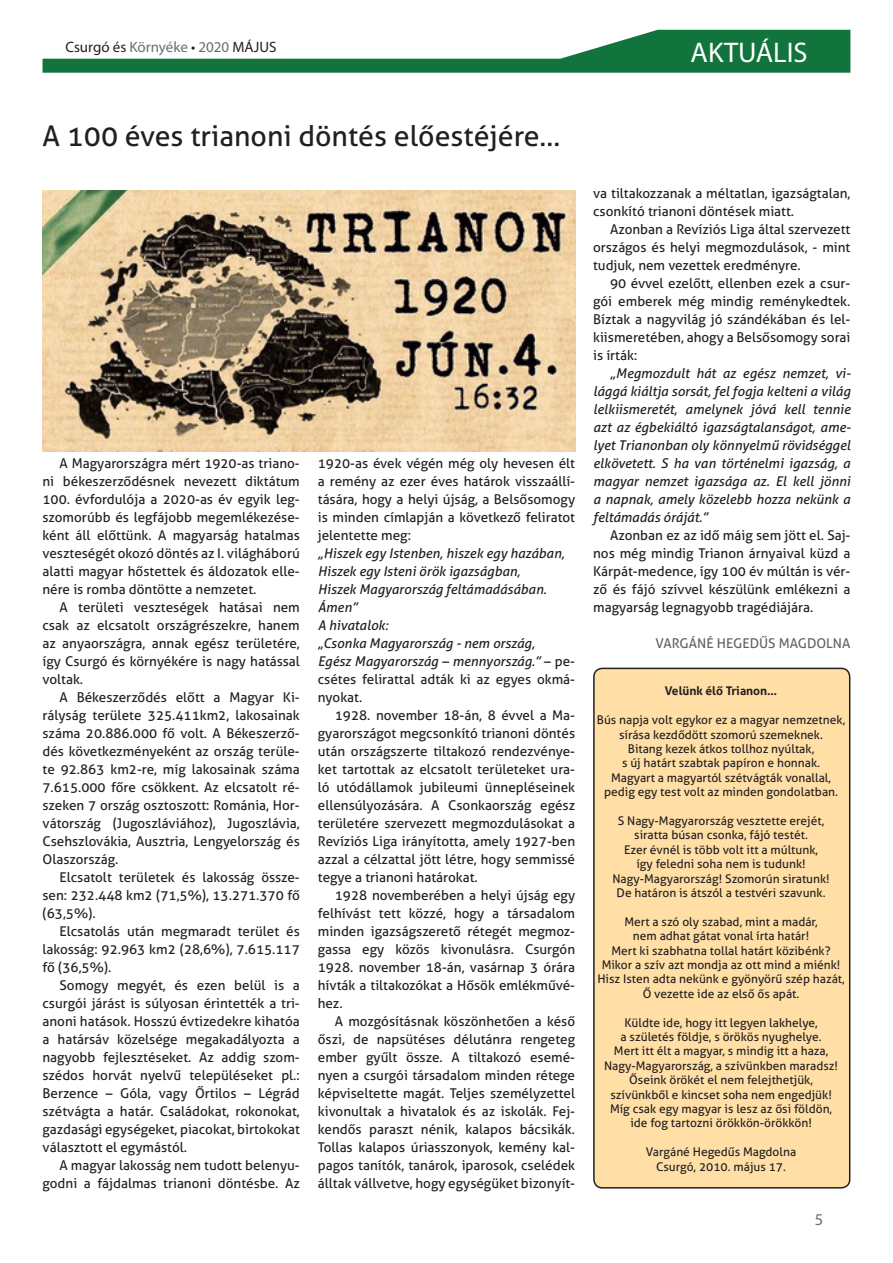
<style>
.page{position:relative;width:893px;height:1263px;background:#fff}
.page>*{position:absolute;margin:0;border:0;box-sizing:border-box;transform-origin:0 0}
.t1{font:28.5px "Aller";color:#231f20}
.t2{font:28.5px "Myriad Pro";color:#fff}
.t3{font:16.5px "Myriad Pro";color:#6c6d70}
.t4{font:15px "Myriad Pro";color:#231f20}
.t5{font:13.5px/18px "Aller";color:#231f20;text-align:justify}
.t6{font:italic 13.5px/18px "Aller";color:#231f20;text-align:justify}
.t7{font:13.5px "Aller";color:#636366}
.t8{font:12px "Aller";color:#231f20}
.t9{font:700 12px "Aller";color:#231f20}
.s1{color:#6c6d70}
.s2{font-style:italic}
</style>
<div class="page">
<svg style="left:43px;top:30px;width:807px;height:43px"></svg>
<div style="left:594px;top:668px;width:256px;height:520px;background:#ffdfa6;border-radius:9px"></div>
<div style="left:593px;top:668px;width:257px;height:520px;border:2px solid #231f20;border-radius:9px"></div>
<img style="left:43px;top:190px;width:532px;height:261px">
<p class="t4" style="left:65px;top:38px;width:213px">Csurgó és <span class="s1">Környéke</span> • <span class="s1">2020</span> MÁJUS</p>
<p class="t2" style="left:691px;top:35px;width:118px">AKTUÁLIS</p>
<p class="t1" style="left:43px;top:119px;width:519px">A 100 éves trianoni döntés előestéjére…</p>
<p class="t5" style="left:43px;top:454px;width:259px;text-indent:17px">A Magyarországra mért 1920-as triano&shy;ni békeszerződésnek nevezett diktátum 100. évfordulója a 2020-as év egyik leg&shy;szomorúbb és legfájobb megemlékezése&shy;ként áll előttünk. A magyarság hatalmas veszteségét okozó döntés az I. világháború alatti magyar hőstettek és áldozatok elle&shy;nére is romba döntötte a nemzetet.</p>
<p class="t5" style="left:43px;top:598px;width:259px;text-indent:17px">A területi veszteségek hatásai nem csak az elcsatolt országrészekre, hanem az anyaországra, annak egész területére, így Csurgó és környékére is nagy hatással voltak.</p>
<p class="t5" style="left:43px;top:688px;width:259px;text-indent:17px">A Békeszerződés előtt a Magyar Ki&shy;rályság területe 325.411km2, lakosainak száma 20.886.000 fő volt. A Békeszerző&shy;dés következményeként az ország terüle&shy;te 92.863 km2-re, míg lakosainak száma 7.615.000 főre csökkent. Az elcsatolt ré&shy;szeken 7 ország osztoszott: Románia, Hor&shy;vátország (Jugoszláviához), Jugoszlávia, Csehszlovákia, Ausztria, Lengyelország és Olaszország.</p>
<p class="t5" style="left:43px;top:868px;width:259px;text-indent:17px">Elcsatolt területek és lakosság össze&shy;sen: 232.448 km2 (71,5%), 13.271.370 fő (63,5%).</p>
<p class="t5" style="left:43px;top:922px;width:259px;text-indent:17px">Elcsatolás után megmaradt terület és lakosság: 92.963 km2 (28,6%), 7.615.117 fő (36,5%).</p>
<p class="t5" style="left:43px;top:976px;width:259px;text-indent:17px">Somogy megyét, és ezen belül is a csurgói járást is súlyosan érintették a tri&shy;anoni hatások. Hosszú évtizedekre kihatóa a határsáv közelsége megakadályozta a nagyobb fejlesztéseket. Az addig szom&shy;szédos horvát nyelvű településeket pl.:<br>Berzence – Góla, vagy Őrtilos – Légrád szétvágta a határ. Családokat, rokonokat, gazdasági egységeket, piacokat, birtokokat választott el egymástól.</p>
<p class="t5" style="left:43px;top:1156px;width:259px;text-align:right">A magyar lakosság nem tudott belenyu&shy;godni a fájdalmas trianoni döntésbe. Az</p>
<p class="t5" style="left:318px;top:454px;width:259px">1920-as évek végén még oly hevesen élt a remény az ezer éves határok visszaállí&shy;tására, hogy a helyi újság, a Belsősomogy is minden címlapján a következő feliratot jelentette meg:</p>
<p class="t6" style="left:318px;top:544px;width:248px">„Hiszek egy Istenben, hiszek egy hazában,</p>
<p class="t6" style="left:318px;top:562px;width:204px">Hiszek egy Isteni örök igazságban,</p>
<p class="t6" style="left:318px;top:580px;width:230px">Hiszek Magyarország feltámadásában.</p>
<p class="t6" style="left:318px;top:598px;width:41px">Ámen”</p>
<p class="t6" style="left:318px;top:616px;width:72px">A hivatalok:</p>
<p class="t6" style="left:318px;top:634px;width:219px">„Csonka Magyarország - nem ország,</p>
<p class="t5" style="left:318px;top:652px;width:259px"><span class="s2">Egész Magyarország – mennyország.”</span> – pe&shy;csétes felirattal adták ki az egyes okmá&shy;nyokat.</p>
<p class="t5" style="left:318px;top:706px;width:259px;text-indent:17px">1928. november 18-án, 8 évvel a Ma&shy;gyarországot megcsonkító trianoni döntés után országszerte tiltakozó rendezvénye&shy;ket tartottak az elcsatolt területeket ura&shy;ló utódállamok jubileumi ünnepléseinek ellensúlyozására. A Csonkaország egész területére szervezett megmozdulásokat a Revíziós Liga irányította, amely 1927-ben azzal a célzattal jött létre, hogy semmissé tegye a trianoni határokat.</p>
<p class="t5" style="left:318px;top:886px;width:259px;text-indent:17px">1928 novemberében a helyi újság egy felhívást tett közzé, hogy a társadalom minden igazságszerető rétegét megmoz&shy;gassa egy közös kivonulásra. Csurgón 1928. november 18-án, vasárnap 3 órára hívták a tiltakozókat a Hősök emlékművé&shy;hez.</p>
<p class="t5" style="left:318px;top:1012px;width:259px;text-indent:17px">A mozgósításnak köszönhetően a késő őszi, de napsütéses délutánra rengeteg ember gyűlt össze. A tiltakozó esemé&shy;nyen a csurgói társadalom minden rétege képviseltette magát. Teljes személyzettel kivonultak a hivatalok és az iskolák. Fej&shy;kendős paraszt nénik, kalapos bácsikák.<br>Tollas kalapos úriasszonyok, kemény kal&shy;pagos tanítók, tanárok, iparosok, cselédek álltak vállvetve, hogy egységüket bizonyít-</p>
<p class="t5" style="left:593px;top:184px;width:259px">va tiltakozzanak a méltatlan, igazságtalan, csonkító trianoni döntések miatt.</p>
<p class="t5" style="left:593px;top:220px;width:259px;text-indent:17px">Azonban a Revíziós Liga által szervezett országos és helyi megmozdulások, - mint tudjuk, nem vezettek eredményre.</p>
<p class="t5" style="left:593px;top:274px;width:259px;text-indent:17px">90 évvel ezelőtt, ellenben ezek a csur&shy;gói emberek még mindig reménykedtek.<br>Bíztak a nagyvilág jó szándékában és lel&shy;kiismeretében, ahogy a Belsősomogy sorai is írták:</p>
<p class="t6" style="left:593px;top:364px;width:259px;text-indent:17px">„Megmozdult hát az egész nemzet, vi&shy;lággá kiáltja sorsát, fel fogja kelteni a világ lelkiismeretét, amelynek jóvá kell tennie azt az égbekiáltó igazságtalanságot, ame&shy;lyet Trianonban oly könnyelmű rövidséggel elkövetett. S ha van történelmi igazság, a magyar nemzet igazsága az. El kell jönni a napnak, amely közelebb hozza nekünk a feltámadás óráját.”</p>
<p class="t5" style="left:593px;top:526px;width:259px;text-indent:17px">Azonban ez az idő máig sem jött el. Saj&shy;nos még mindig Trianon árnyaival küzd a Kárpát-medence, így 100 év múltán is vér&shy;ző és fájó szívvel készülünk emlékezni a magyarság legnagyobb tragédiájára.</p>
<p class="t7" style="left:655px;top:635px;width:196px">VARGÁNÉ HEGEDŰS MAGDOLNA</p>
<p class="t9" style="left:665px;top:684px;width:114px">Velünk élő Trianon…</p>
<p class="t8" style="left:597px;top:712px;width:250px">Bús napja volt egykor ez a magyar nemzetnek,</p>
<p class="t8" style="left:619px;top:727px;width:205px">sírása kezdődött szomorú szemeknek.</p>
<p class="t8" style="left:628px;top:741px;width:188px">Bitang kezek átkos tollhoz nyúltak,</p>
<p class="t8" style="left:622px;top:756px;width:199px">s új határt szabtak papíron e honnak.</p>
<p class="t8" style="left:611px;top:770px;width:221px">Magyart a magyartól szétvágták vonallal,</p>
<p class="t8" style="left:604px;top:784px;width:235px">pedig egy test volt az minden gondolatban.</p>
<p class="t8" style="left:618px;top:813px;width:208px">S Nagy-Magyarország vesztette erejét,</p>
<p class="t8" style="left:634px;top:828px;width:175px">siratta búsan csonka, fájó testét.</p>
<p class="t8" style="left:624px;top:842px;width:196px">Ezer évnél is több volt itt a múltunk,</p>
<p class="t8" style="left:636px;top:856px;width:171px">így feledni soha nem is tudunk!</p>
<p class="t8" style="left:612px;top:871px;width:219px">Nagy-Magyarország! Szomorún siratunk!</p>
<p class="t8" style="left:617px;top:885px;width:210px">De határon is átszól a testvéri szavunk.</p>
<p class="t8" style="left:624px;top:914px;width:195px">Mert a szó oly szabad, mint a madár,</p>
<p class="t8" style="left:633px;top:928px;width:178px">nem adhat gátat vonal írta határ!</p>
<p class="t8" style="left:611px;top:943px;width:221px">Mert ki szabhatna tollal határt közibénk?</p>
<p class="t8" style="left:602px;top:957px;width:240px">Mikor a szív azt mondja az ott mind a miénk!</p>
<p class="t8" style="left:597px;top:972px;width:249px">Hisz Isten adta nekünk e gyönyörű szép hazát,</p>
<p class="t8" style="left:643px;top:986px;width:158px">Ő vezette ide az első ős apát.</p>
<p class="t8" style="left:624px;top:1015px;width:195px">Küldte ide, hogy itt legyen lakhelye,</p>
<p class="t8" style="left:620px;top:1029px;width:203px">a születés földje, s örökös nyughelye.</p>
<p class="t8" style="left:614px;top:1044px;width:216px">Mert itt élt a magyar, s mindig itt a haza,</p>
<p class="t8" style="left:604px;top:1058px;width:235px">Nagy-Magyarország, a szívünkben maradsz!</p>
<p class="t8" style="left:629px;top:1072px;width:185px">Őseink örökét el nem felejthetjük,</p>
<p class="t8" style="left:610px;top:1087px;width:223px">szívünkből e kincset soha nem engedjük!</p>
<p class="t8" style="left:610px;top:1101px;width:224px">Míg csak egy magyar is lesz az ősi földön,</p>
<p class="t8" style="left:630px;top:1116px;width:183px">ide fog tartozni örökkön-örökkön!</p>
<p class="t8" style="left:646px;top:1144px;width:152px">Vargáné Hegedűs Magdolna</p>
<p class="t8" style="left:656px;top:1159px;width:131px">Csurgó, 2010. május 17.</p>
<p class="t3" style="left:815px;top:1209px;width:10px">5</p>
</div>
